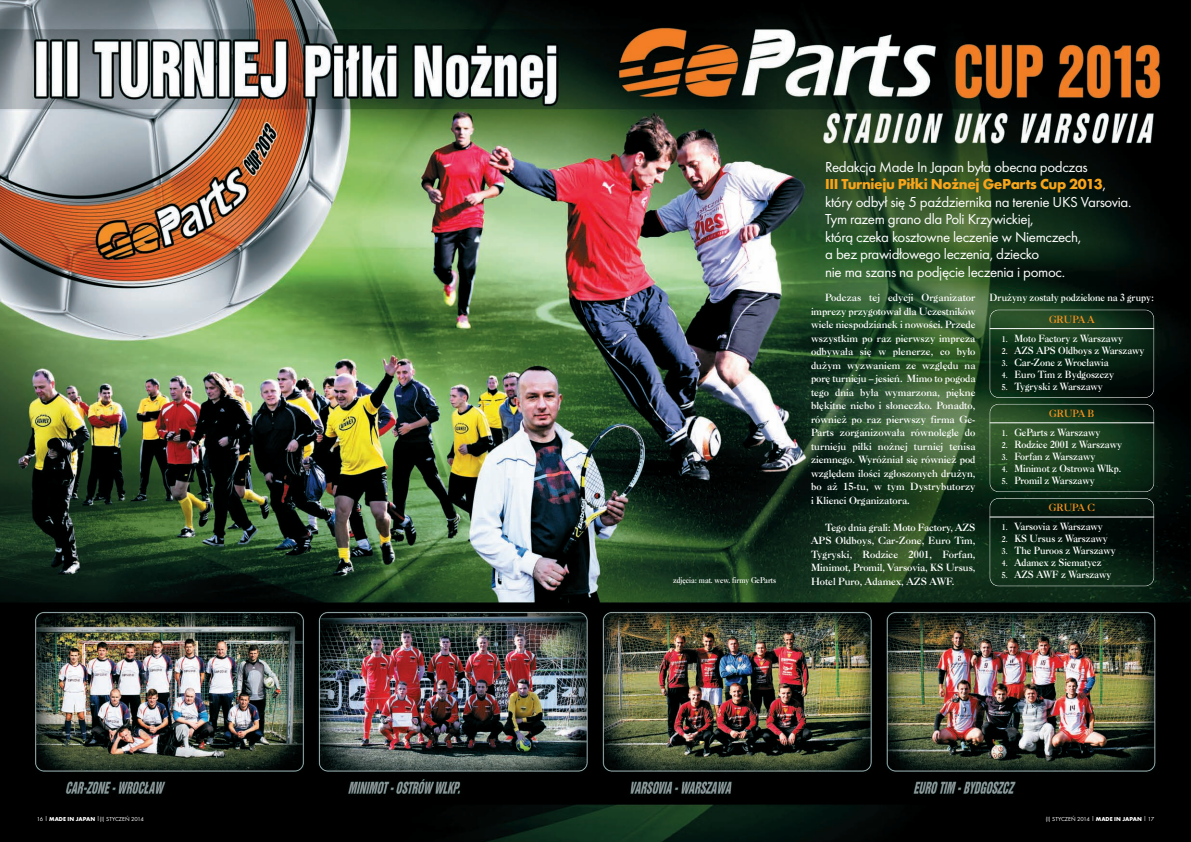
<style>
.page{position:relative;width:1191px;height:842px;background:#fff}
.page>*{position:absolute;margin:0;border:0;box-sizing:border-box;transform-origin:0 0}
.t1{font:15px/17.5px "Futura TOT";letter-spacing:-.025em;color:#fff}
.t2{font:700 10px/13.5px "Caslon PL";color:#fff;text-align:justify;scale:.95 1}
.t3{font:700 10px/21.6px "Caslon PL";color:#fff;text-align:center;scale:.9 1}
.t4{font:700 10px "Caslon PL";color:#f7931d;scale:.9 1}
.t5{font:700 8px "Caslon PL";color:#fff;scale:.85 1}
.t6{font:6px "Futura TOT";color:#fff}
.s1{font-weight:700;color:#f9a51b}
.s2{color:#f7931d}
.s3{font-size:8px}
.s4{font-weight:700}
</style>
<div class="page">
<img style="left:0;top:0;width:1191px;height:842px">
<div style="left:989px;top:310px;width:165px;height:88px;border:1px solid #fff;border-radius:9px"></div>
<hr style="left:989px;top:328px;width:165px;height:1px;background:#fff">
<div style="left:989px;top:404px;width:165px;height:88px;border:1px solid #fff;border-radius:9px"></div>
<hr style="left:989px;top:423px;width:165px;height:1px;background:#fff">
<div style="left:989px;top:498px;width:165px;height:88px;border:1px solid #fff;border-radius:9px"></div>
<hr style="left:989px;top:517px;width:165px;height:1px;background:#fff">
<p class="t5" style="left:673px;top:577px;width:123px">zdj´cia: mat. wew. firmy GeParts</p>
<p class="t1" style="left:825px;top:159px;width:308px">Redakcja Made In Japan była obecna podczas<br><span class="s1">III Turnieju Piłki Nożnej GeParts Cup 2013</span>, który odbył się 5 października na terenie UKS Varsovia.<br>Tym razem grano dla Poli Krzywickiej,<br>którą czeka kosztowne leczenie w Niemczech,<br>a bez prawidłowego leczenia, dziecko<br>nie ma szans na podjęcie leczenia i pomoc.</p>
<p class="t3" style="left:989px;top:288px;width:184px">Dru˝yny zostały podzielone na 3 grupy:<br><span class="s2">GRUPA A</span></p>
<p class="t3" style="left:1002px;top:328px;width:136px"><span class="s3">1.</span> Moto Factory z Warszawy</p>
<p class="t3" style="left:1002px;top:340px;width:160px"><span class="s3">2.</span> AZS APS Oldboys z Warszawy</p>
<p class="t3" style="left:1002px;top:352px;width:120px"><span class="s3">3.</span> Car-Zone z Wrocławia</p>
<p class="t3" style="left:1002px;top:364px;width:126px"><span class="s3">4.</span> Euro Tim z Bydgoszczy</p>
<p class="t3" style="left:1002px;top:376px;width:114px"><span class="s3">5.</span> Tygryski z Warszawy</p>
<p class="t4" style="left:1049px;top:410px;width:52px">GRUPA B</p>
<p class="t3" style="left:1002px;top:422px;width:111px"><span class="s3">1.</span> GeParts z Warszawy</p>
<p class="t3" style="left:1002px;top:434px;width:135px"><span class="s3">2.</span> Rodzice 2001 z Warszawy</p>
<p class="t3" style="left:1002px;top:446px;width:105px"><span class="s3">3.</span> Forfan z Warszawy</p>
<p class="t3" style="left:1002px;top:458px;width:134px"><span class="s3">4.</span> Minimot z Ostrowa Wlkp.</p>
<p class="t3" style="left:1002px;top:470px;width:105px"><span class="s3">5.</span> Promil z Warszawy</p>
<p class="t4" style="left:1049px;top:504px;width:52px">GRUPA C</p>
<p class="t3" style="left:1002px;top:517px;width:114px"><span class="s3">1.</span> Varsovia z Warszawy</p>
<p class="t3" style="left:1002px;top:529px;width:119px"><span class="s3">2.</span> KS Ursus z Warszawy</p>
<p class="t3" style="left:1002px;top:541px;width:128px"><span class="s3">3.</span> The Puroos z Warszawy</p>
<p class="t3" style="left:1002px;top:553px;width:112px"><span class="s3">4.</span> Adamex z Siematycz</p>
<p class="t3" style="left:1002px;top:565px;width:123px"><span class="s3">5.</span> AZS AWF z Warszawy</p>
<p class="t2" style="left:811px;top:292px;width:175px;text-indent:14px">Podczas tej edycji Organizator imprezy przygotował dla Uczestników wiele niespodzianek i nowoÊci. Przede wszystkim po raz pierwszy impreza odbywała si´ w plenerze, co było du˝ym wyzwaniem ze wzgl´du na por´ turnieju – jesieƒ. Mimo to pogoda tego dnia była wymarzona, pi´kne bł´kitne niebo i słoneczko. Ponadto, równie˝ po raz pierwszy firma Ge - Parts zorganizowała równolegle do turnieju piłki no˝nej turniej tenisa ziemnego. Wyró˝niał si´ równie˝ pod wzgl´dem iloÊci zgłoszonych dru˝yn, bo a˝ 15-tu, w tym Dystrybutorzy i Klienci Organizatora.</p>
<p class="t2" style="left:811px;top:521px;width:175px;text-indent:14px">Tego dnia grali: Moto Factory, AZS APS Oldboys, Car-Zone, Euro Tim, Tygryski, Rodzice 2001, Forfan, Minimot, Promil, Varsovia, KS Ursus, Hotel Puro, Adamex, AZS AWF.</p>
<p class="t6" style="left:37px;top:816px;width:108px">16 | <span class="s4">MADE IN JAPAN</span> |(I) STYCZEŃ 2014</p>
<p class="t6" style="left:1045px;top:816px;width:110px">(I) STYCZEŃ 2014 | <span class="s4">MADE IN JAPAN</span> | 17</p>
</div>
